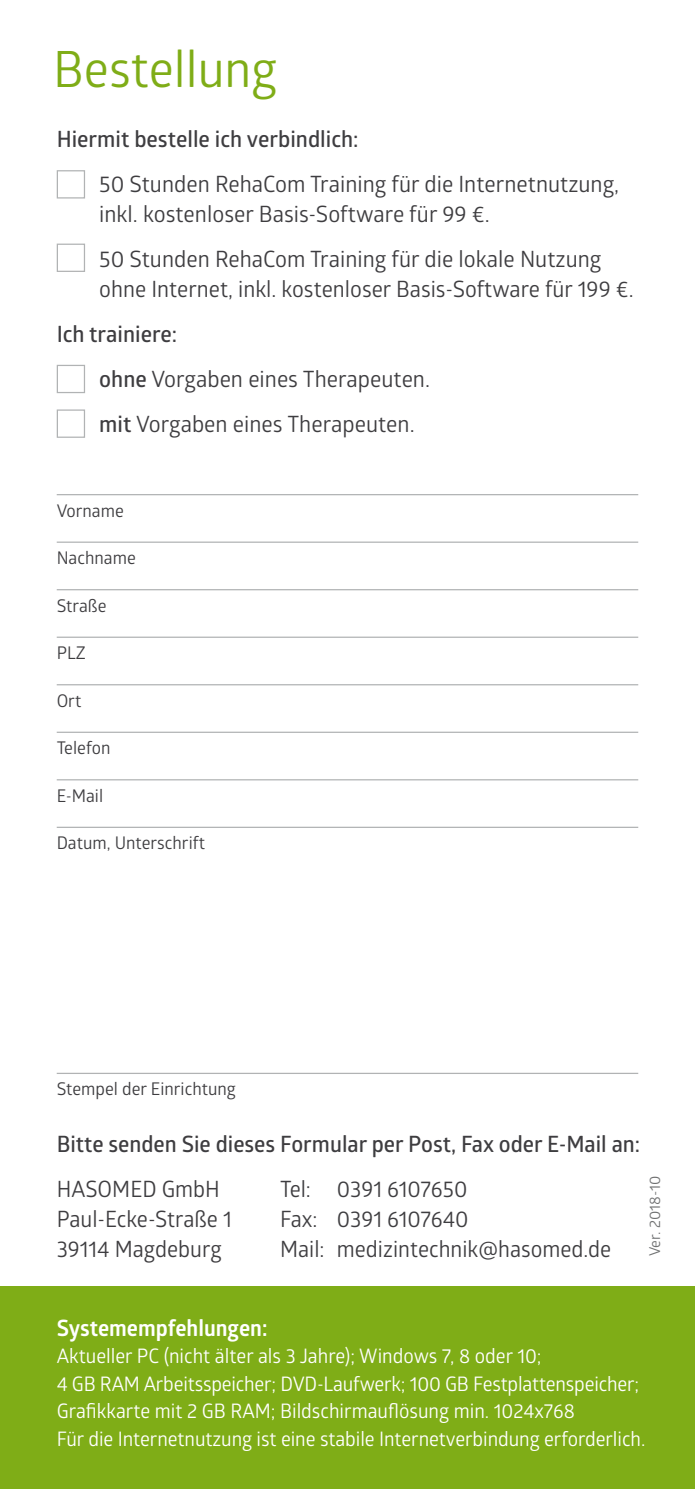
<style>
.page{position:relative;width:695px;height:1489px;background:#fff}
.page>*{position:absolute;margin:0;border:0;box-sizing:border-box;transform-origin:0 0}
.t1{font:50px "Glober";color:#7fad17}
.t2{font:22.5px/30px "Glober";color:#3e3d40}
.t3{font:22.5px/30px "Glober";color:#3e3d40;scale:.96 1}
.t4{font:600 22.5px "Glober";color:#3e3d40}
.t5{font:700 22.5px "Glober";color:#fff;scale:.96 1}
.t6{font:20px/27.5px "Glober";letter-spacing:-.005em;color:#fff;scale:.96 1}
.t7{font:17.5px "Glober";color:#3e3d40}
.t8{font:15px "Glober";color:#707172}
.s1{font-weight:600}
</style>
<div class="page">
<div style="left:0;top:1286px;width:694px;height:202px;background:#7fad17"></div>
<div style="left:57px;top:170px;width:28px;height:28px;border:1px solid #b1b3b4"></div>
<hr style="left:57px;top:494px;width:581px;height:1px;background:#b1b3b4">
<hr style="left:57px;top:541px;width:581px;height:2px;background:#b1b3b4">
<hr style="left:57px;top:589px;width:581px;height:1px;background:#b1b3b4">
<hr style="left:57px;top:636px;width:581px;height:2px;background:#b1b3b4">
<hr style="left:57px;top:684px;width:581px;height:1px;background:#b1b3b4">
<hr style="left:57px;top:731px;width:581px;height:2px;background:#b1b3b4">
<hr style="left:57px;top:779px;width:581px;height:1px;background:#b1b3b4">
<hr style="left:57px;top:826px;width:581px;height:2px;background:#b1b3b4">
<hr style="left:57px;top:1072px;width:581px;height:1px;background:#b1b3b4">
<div style="left:57px;top:243px;width:28px;height:29px;border:1px solid #b1b3b4"></div>
<div style="left:57px;top:365px;width:28px;height:28px;border:1px solid #b1b3b4"></div>
<div style="left:57px;top:409px;width:28px;height:29px;border:1px solid #b1b3b4"></div>
<h1 class="t1" style="left:53px;top:34px;width:225px">Bestellung</h1>
<p class="t4" style="left:57px;top:123px;width:303px">Hiermit bestelle ich verbindlich:</p>
<p class="t2" style="left:99px;top:168px;width:521px">50 Stunden RehaCom Training für die Internetnutzung, inkl. kostenloser Basis-Software für 99 €.</p>
<p class="t2" style="left:99px;top:243px;width:535px">50 Stunden RehaCom Training für die lokale Nutzung ohne Internet, inkl. kostenloser Basis-Software für 199 €.</p>
<p class="t2" style="left:99px;top:310px;width:332px;line-height:45px;text-indent:-43px"><span class="s1">Ich trainiere:<br>ohne</span> Vorgaben eines Therapeuten. <span class="s1">mit</span> Vorgaben eines Therapeuten.</p>
<p class="t7" style="left:57px;top:498px;width:69px">Vorname</p>
<p class="t7" style="left:57px;top:545px;width:81px">Nachname</p>
<p class="t7" style="left:57px;top:593px;width:51px">Straße</p>
<p class="t7" style="left:57px;top:640px;width:31px">PLZ</p>
<p class="t7" style="left:57px;top:688px;width:26px">Ort</p>
<p class="t7" style="left:57px;top:735px;width:55px">Telefon</p>
<p class="t7" style="left:57px;top:783px;width:48px">E-Mail</p>
<p class="t7" style="left:57px;top:830px;width:150px">Datum, Unterschrift</p>
<p class="t7" style="left:57px;top:1076px;width:181px">Stempel der Einrichtung</p>
<p class="t4" style="left:57px;top:1128px;width:585px">Bitte senden Sie dieses Formular per Post, Fax oder E-Mail an:</p>
<p class="t3" style="left:57px;top:1173px;width:184px">HASOMED GmbH<br>Paul-Ecke-Straße 1<br>39114 Magdeburg</p>
<p class="t3" style="left:280px;top:1173px;width:346px">Tel: 0391 6107650<br>Fax: 0391 6107640<br>Mail: medizintechnik@hasomed.de</p>
<p class="t8" style="left:644px;top:1256px;width:82px;rotate:-90deg">Ver. 2018-10</p>
<p class="t5" style="left:57px;top:1311px;width:221px">Systemempfehlungen:</p>
<p class="t6" style="left:57px;top:1341px;width:614px">Aktueller PC (nicht älter als 3 Jahre); Windows 7, 8 oder 10;<br>4 GB RAM Arbeitsspeicher; DVD-Laufwerk; 100 GB Festplattenspeicher; Grafikkarte mit 2 GB RAM; Bildschirmauflösung min. 1024x768<br>Für die Internetnutzung ist eine stabile Internetverbindung erforderlich.</p>
</div>
